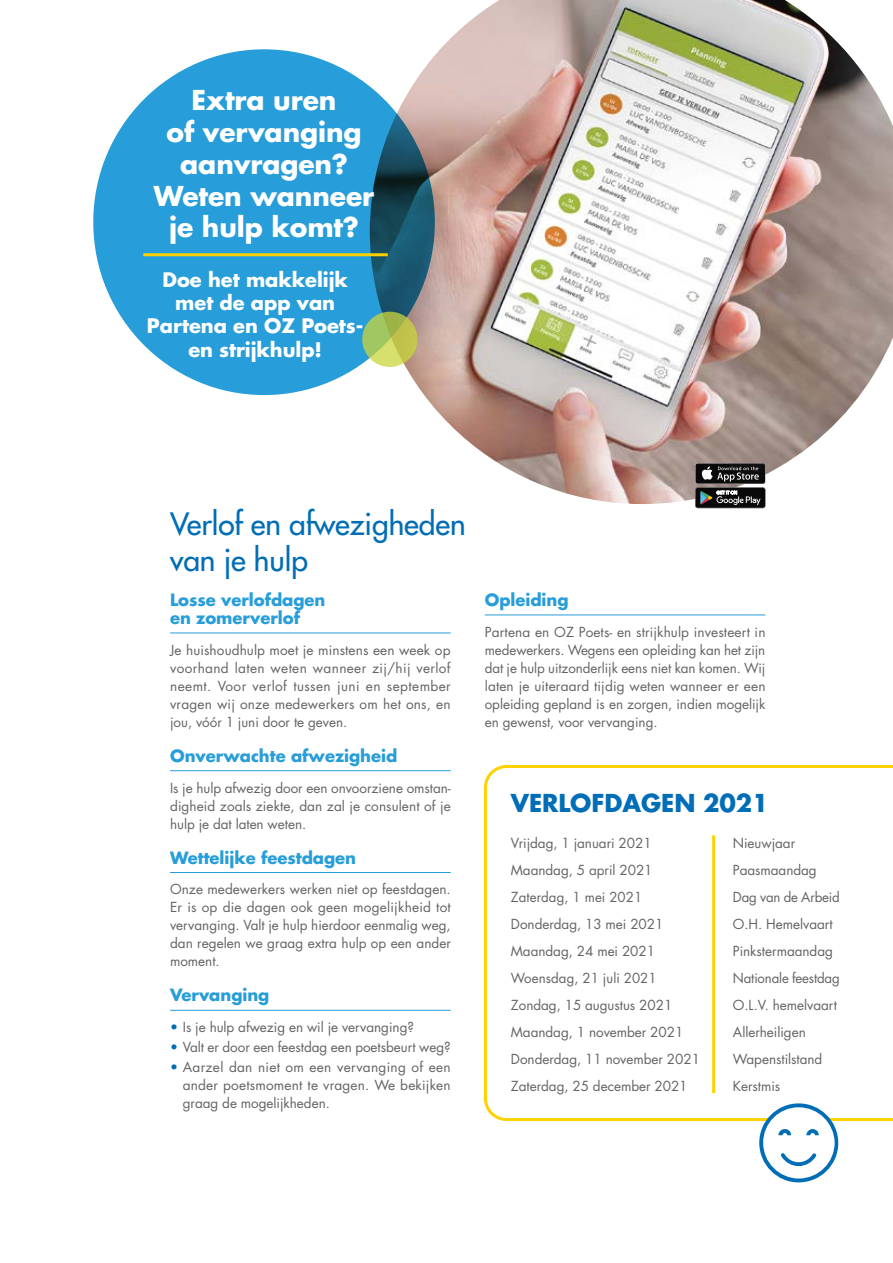
<style>
.page{position:relative;width:893px;height:1263px;background:#fff}
.page>*{position:absolute;margin:0;border:0;box-sizing:border-box;transform-origin:0 0}
.t1{font:500 30px/36px "Futura Std";letter-spacing:-.005em;color:#006db7}
.t2{font:700 26.7px/32px "Futura Std";letter-spacing:-.005em;color:#fff;text-align:center}
.t3{font:700 24px "Futura Std";letter-spacing:-.005em;color:#006db7}
.t4{font:700 19.5px/23.4px "Futura Std";letter-spacing:-.005em;color:#fff;text-align:center}
.t5{font:700 16.5px/18px "Futura Std";letter-spacing:-.005em;color:#279dd9}
.t6{font:13.5px/18px "Futura Std";letter-spacing:-.005em;color:#646363;text-align:justify}
.s1{color:#006db7}
</style>
<div class="page">
<hr style="left:170px;top:632px;width:281px;height:1px;background:#279dd9">
<hr style="left:170px;top:770px;width:281px;height:1px;background:#279dd9">
<hr style="left:170px;top:872px;width:281px;height:1px;background:#279dd9">
<hr style="left:170px;top:1010px;width:281px;height:1px;background:#279dd9">
<hr style="left:485px;top:614px;width:280px;height:1px;background:#279dd9">
<img style="left:370px;top:0;width:523px;height:504px">
<svg style="left:484px;top:765px;width:409px;height:356px"></svg>
<hr style="left:712px;top:835px;width:3px;height:258px;background:#ffd100">
<div style="left:93px;top:49px;width:342px;height:346px;background:#279dd9;border-radius:50%"></div>
<hr style="left:143px;top:253px;width:245px;height:3px;background:#ffd100">
<svg style="left:362px;top:312px;width:55px;height:55px;background:#b5c85b"></svg>
<svg style="left:759px;top:1103px;width:79px;height:79px"></svg>
<svg style="left:695px;top:463px;width:70px;height:45px;background:#424241"></svg>
<h2 class="t2" style="left:154px;top:83px;width:222px">Extra uren<br>of vervanging aanvragen?<br>Weten wanneer je hulp komt?</h2>
<h3 class="t4" style="left:147px;top:267px;width:218px">Doe het makkelijk met de app van<br>Partena en OZ Poets&shy;en strijkhulp!</h3>
<h1 class="t1" style="left:170px;top:506px;width:297px">Verlof en afwezigheden van je hulp</h1>
<p class="t5" style="left:170px;top:591px;width:157px">Losse verlofdagen en zomerverlof</p>
<p class="t6" style="left:170px;top:641px;width:282px">Je huishoudhulp moet je minstens een week op voorhand laten weten wanneer zij/hij verlof neemt. Voor verlof tussen juni en september vragen wij onze medewerkers om het ons, en jou, vóór 1 juni door te geven.</p>
<p class="t5" style="left:170px;top:746px;width:229px">Onverwachte afwezigheid</p>
<p class="t6" style="left:170px;top:779px;width:282px">Is je hulp afwezig door een onvoorziene omstan&shy;digheid zoals ziekte, dan zal je consulent of je hulp je dat laten weten.</p>
<p class="t5" style="left:170px;top:848px;width:188px">Wettelijke feestdagen</p>
<p class="t6" style="left:170px;top:880px;width:282px">Onze medewerkers werken niet op feestdagen.<br>Er is op die dagen ook geen mogelijkheid tot vervanging. Valt je hulp hierdoor eenmalig weg, dan regelen we graag extra hulp op een ander moment.</p>
<p class="t5" style="left:170px;top:986px;width:101px">Vervanging</p>
<p class="t6" style="left:170px;top:1018px;width:245px"><span class="s1">•</span> Is je hulp afwezig en wil je vervanging?</p>
<p class="t6" style="left:170px;top:1038px;width:282px"><span class="s1">•</span> Valt er door een feestdag een poetsbeurt weg?</p>
<p class="t6" style="left:183px;top:1058px;width:269px;text-indent:-13px"><span class="s1">•</span> Aarzel dan niet om een vervanging of een ander poetsmoment te vragen. We bekijken graag de mogelijkheden.</p>
<p class="t5" style="left:485px;top:591px;width:85px">Opleiding</p>
<p class="t6" style="left:485px;top:623px;width:282px">Partena en OZ Poets- en strijkhulp investeert in medewerkers. Wegens een opleiding kan het zijn dat je hulp uitzonderlijk eens niet kan komen. Wij laten je uiteraard tijdig weten wanneer er een opleiding gepland is en zorgen, indien mogelijk en gewenst, voor vervanging.</p>
<h3 class="t3" style="left:511px;top:787px;width:259px">VERLOFDAGEN 2021</h3>
<p class="t6" style="left:511px;top:834px;width:142px">Vrijdag, 1 januari 2021</p>
<p class="t6" style="left:733px;top:834px;width:64px">Nieuwjaar</p>
<p class="t6" style="left:511px;top:861px;width:143px">Maandag, 5 april 2021</p>
<p class="t6" style="left:733px;top:861px;width:85px">Paasmaandag</p>
<p class="t6" style="left:511px;top:888px;width:133px">Zaterdag, 1 mei 2021</p>
<p class="t6" style="left:733px;top:888px;width:108px">Dag van de Arbeid</p>
<p class="t6" style="left:511px;top:915px;width:154px">Donderdag, 13 mei 2021</p>
<p class="t6" style="left:733px;top:915px;width:101px">O.H. Hemelvaart</p>
<p class="t6" style="left:511px;top:942px;width:146px">Maandag, 24 mei 2021</p>
<p class="t6" style="left:733px;top:942px;width:101px">Pinkstermaandag</p>
<p class="t6" style="left:511px;top:969px;width:147px">Woensdag, 21 juli 2021</p>
<p class="t6" style="left:733px;top:969px;width:108px">Nationale feestdag</p>
<p class="t6" style="left:511px;top:996px;width:163px">Zondag, 15 augustus 2021</p>
<p class="t6" style="left:733px;top:996px;width:105px">O.L.V. hemelvaart</p>
<p class="t6" style="left:511px;top:1023px;width:174px">Maandag, 1 november 2021</p>
<p class="t6" style="left:733px;top:1023px;width:74px">Allerheiligen</p>
<p class="t6" style="left:511px;top:1050px;width:191px">Donderdag, 11 november 2021</p>
<p class="t6" style="left:733px;top:1050px;width:91px">Wapenstilstand</p>
<p class="t6" style="left:511px;top:1077px;width:178px">Zaterdag, 25 december 2021</p>
<p class="t6" style="left:733px;top:1077px;width:49px">Kerstmis</p>
</div>
